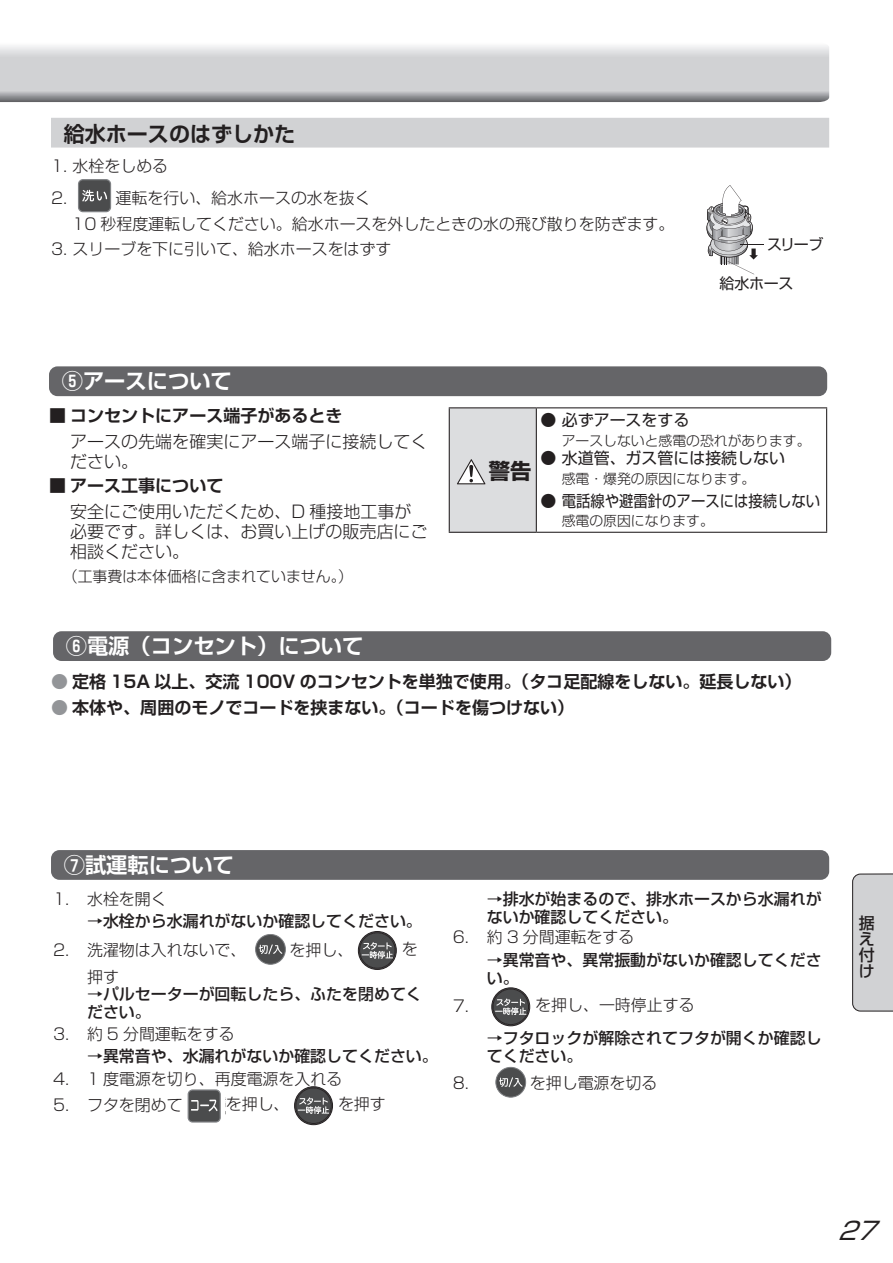
<style>
.page{position:relative;width:893px;height:1263px;background:#fff}
.page>*{position:absolute;margin:0;border:0;box-sizing:border-box;transform-origin:0 0}
.t1{font:italic 24.45px "Shin Go Pro";color:#231f20}
.t2{font:700 21.3px "Shin Go Pro De";color:#fff}
.t3{font:700 21.3px "Shin Go Pro De";color:#231f20}
.t4{font:700 21.3px "Shin Go Pro";color:#231f20}
.t5{font:700 16.95px "Shin Go Pro De";color:#231f20}
.t6{font:300 16.95px/20.2px "Shin Go Pro";color:#231f20}
.t7{font:300 15.9px/31.3px "Shin Go Pro";color:#231f20}
.t8{font:500 15.9px/18px "Shin Go Pro";color:#231f20}
.t9{font:15.9px "Shin Go Pro";color:#231f20}
.t10{font:15px "Shin Go Pro";letter-spacing:-.03em;color:#231f20}
.t11{font:300 14.85px "Shin Go Pro";color:#231f20}
.t12{font:300 13.8px "Shin Go Pro";color:#231f20}
.s1{color:#939598}
</style>
<div class="page">
<svg style="left:852px;top:873px;width:41px;height:138px;background:#cbccce"></svg>
<svg style="left:0;top:46px;width:829px;height:56px;background:#c8c9cb"></svg>
<svg style="left:78px;top:179px;width:34px;height:34px"></svg>
<svg style="left:706px;top:185px;width:58px;height:89px"></svg>
<div style="left:51px;top:118px;width:778px;height:30px;background:#d1d2d4"></div>
<div style="left:449px;top:408px;width:87px;height:124px;background:#dcdddf"></div>
<hr style="left:536px;top:408px;width:1px;height:124px;background:#231f20">
<hr style="left:449px;top:407px;width:87px;height:1px;background:#231f20">
<hr style="left:449px;top:408px;width:1px;height:124px;background:#231f20">
<hr style="left:536px;top:407px;width:291px;height:1px;background:#231f20">
<hr style="left:826px;top:408px;width:1px;height:124px;background:#231f20">
<hr style="left:449px;top:532px;width:87px;height:1px;background:#231f20">
<hr style="left:536px;top:532px;width:291px;height:1px;background:#231f20">
<svg style="left:457px;top:459px;width:28px;height:25px"></svg>
<svg style="left:255px;top:934px;width:31px;height:31px"></svg>
<svg style="left:357px;top:931px;width:40px;height:39px"></svg>
<svg style="left:187px;top:1089px;width:39px;height:34px"></svg>
<svg style="left:294px;top:1086px;width:39px;height:40px"></svg>
<svg style="left:491px;top:987px;width:40px;height:40px"></svg>
<svg style="left:495px;top:1066px;width:32px;height:32px"></svg>
<div style="left:49px;top:366px;width:778px;height:30px;background:#656568;border-radius:9px"></div>
<div style="left:53px;top:631px;width:778px;height:30px;background:#656568;border-radius:9px"></div>
<div style="left:51px;top:850px;width:778px;height:30px;background:#656568;border-radius:9px"></div>
<h2 class="t3" style="left:64px;top:116px;width:233px">給水ホースのはずしかた</h2>
<p class="t7" style="left:51px;top:149px;width:119px">1. 水栓をしめる<br>2.</p>
<p class="t7" style="left:72px;top:183px;width:604px;line-height:26.1px;text-indent:43px">運転を行い、給水ホースの水を抜く<br>10 秒程度運転してください。給水ホースを外したときの水の飛び散りを防ぎます。</p>
<p class="t7" style="left:51px;top:231px;width:342px">3. スリーブを下に引いて、給水ホースをはずす</p>
<p class="t10" style="left:767px;top:232px;width:58px">スリーブ</p>
<p class="t10" style="left:720px;top:271px;width:75px">給水ホース</p>
<h2 class="t2" style="left:62px;top:364px;width:172px">⑤アースについて</h2>
<p class="t5" style="left:49px;top:402px;width:295px">■ コンセントにアース端子があるとき</p>
<p class="t6" style="left:70px;top:429px;width:359px">アースの先端を確実にアース端子に接続してください。</p>
<p class="t5" style="left:49px;top:472px;width:176px">■ アース工事について</p>
<p class="t6" style="left:70px;top:499px;width:359px">安全にご使用いただくため、D 種接地工事が必要です。詳しくは、お買い上げの販売店にご相談ください。</p>
<p class="t11" style="left:63px;top:564px;width:292px">（工事費は本体価格に含まれていません。）</p>
<h2 class="t2" style="left:66px;top:629px;width:299px">⑥電源（コンセント）について</h2>
<h2 class="t4" style="left:489px;top:454px;width:44px">警告</h2>
<p class="t9" style="left:541px;top:407px;width:150px">● 必ずアースをする</p>
<p class="t12" style="left:562px;top:429px;width:250px">アースしないと感電の恐れがあります。</p>
<p class="t9" style="left:541px;top:445px;width:246px">● 水道管、ガス管には接続しない</p>
<p class="t12" style="left:562px;top:467px;width:195px">感電・爆発の原因になります。</p>
<p class="t9" style="left:541px;top:488px;width:281px">● 電話線や避雷針のアースには接続しない</p>
<p class="t12" style="left:562px;top:510px;width:154px">感電の原因になります。</p>
<p class="t5" style="left:51px;top:668px;width:752px"><span class="s1">●</span> 定格 15A 以上、交流 100V のコンセントを単独で使用。（タコ足配線をしない。延長しない）</p>
<p class="t5" style="left:51px;top:693px;width:524px"><span class="s1">●</span> 本体や、周囲のモノでコードを挟まない。（コードを傷つけない）</p>
<h2 class="t2" style="left:64px;top:847px;width:172px">⑦試運転について</h2>
<p class="t7" style="left:53px;top:881px;width:115px">1. 水栓を開く</p>
<p class="t8" style="left:87px;top:910px;width:336px">→水栓から水漏れがないか確認してください。</p>
<p class="t7" style="left:53px;top:932px;width:195px">2. 洗濯物は入れないで、</p>
<p class="t7" style="left:290px;top:932px;width:65px">を押し、</p>
<p class="t7" style="left:402px;top:931px;width:17px">を</p>
<p class="t7" style="left:87px;top:959px;width:33px">押す</p>
<p class="t8" style="left:87px;top:983px;width:336px">→パルセーターが回転したら、ふたを閉めてください。</p>
<p class="t7" style="left:53px;top:1016px;width:183px">3. 約 5 分間運転をする</p>
<p class="t8" style="left:87px;top:1045px;width:352px">→異常音や、水漏れがないか確認してください。</p>
<p class="t7" style="left:53px;top:1061px;width:291px">4. 1 度電源を切り、再度電源を入れる</p>
<p class="t7" style="left:53px;top:1087px;width:131px">5. フタを閉めて</p>
<p class="t7" style="left:226px;top:1087px;width:65px">を押し、</p>
<p class="t7" style="left:338px;top:1087px;width:49px">を押す</p>
<p class="t8" style="left:487px;top:888px;width:336px">→排水が始まるので、排水ホースから水漏れがないか確認してください。</p>
<p class="t7" style="left:453px;top:920px;width:183px">6. 約 3 分間運転をする</p>
<p class="t8" style="left:487px;top:949px;width:336px">→異常音や、異常振動がないか確認してください。</p>
<p class="t7" style="left:453px;top:988px;width:18px">7.</p>
<p class="t7" style="left:535px;top:988px;width:161px">を押し、一時停止する</p>
<p class="t8" style="left:487px;top:1027px;width:336px">→フタロックが解除されてフタが開くか確認してください。</p>
<p class="t7" style="left:453px;top:1065px;width:18px">8.</p>
<p class="t7" style="left:530px;top:1065px;width:129px">を押し電源を切る</p>
<p class="t8" style="left:859px;top:913px;width:17px;line-height:15.9px;text-align:justify">据え付け</p>
<h1 class="t1" style="left:838px;top:1211px;width:51px">27</h1>
</div>
